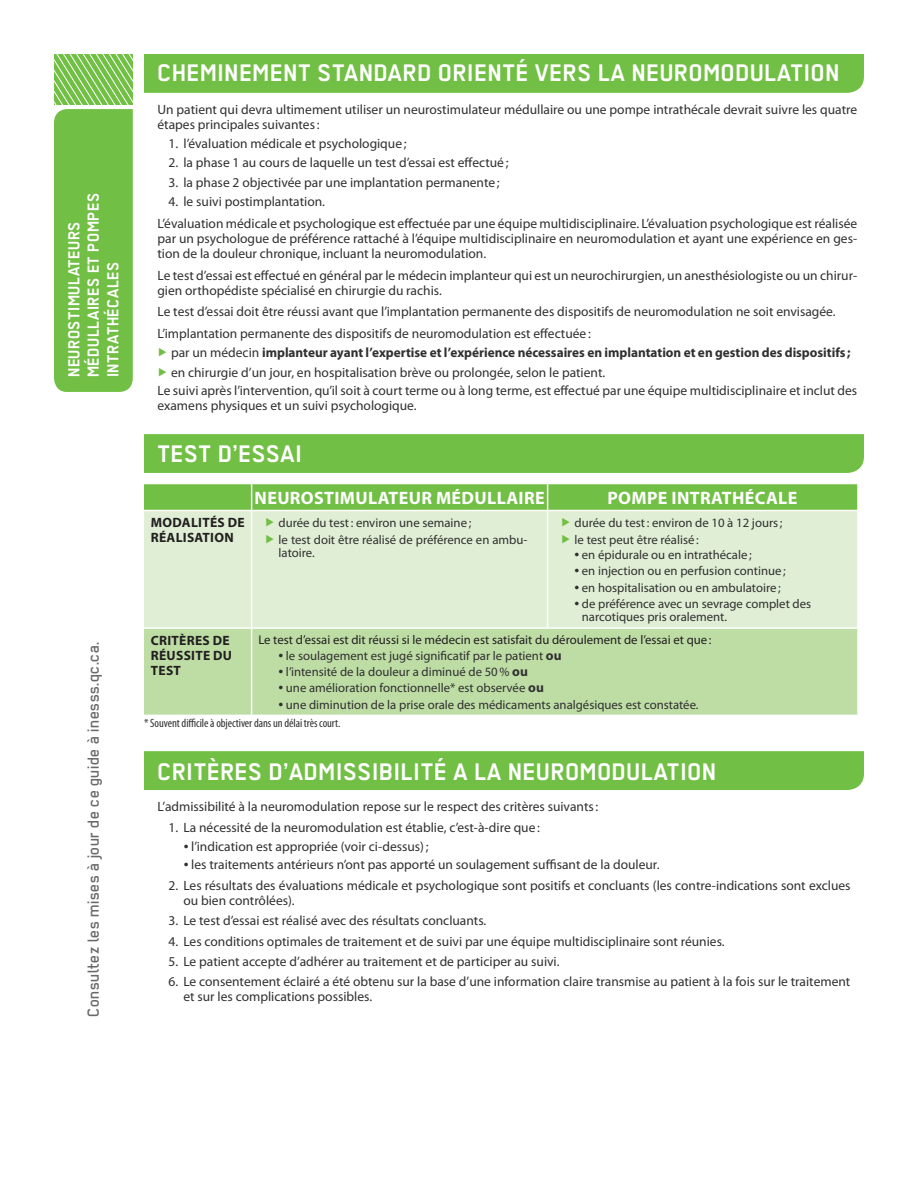
<style>
.page{position:relative;width:918px;height:1188px;background:#fff}
.page>*{position:absolute;margin:0;border:0;box-sizing:border-box;transform-origin:0 0}
.t1{font:700 27px "Regular";color:#fff}
.t2{font:700 18px/19.5px "Regular";color:#fff}
.t3{font:500 18px "Regular";color:#69696c}
.t4{font:700 18px "Myriad Pro";letter-spacing:.02em;color:#fff}
.t5{font:13.5px/15px "Myriad Pro";color:#312f30}
.t6{font:700 13.5px "Myriad Pro";color:#312f30}
.t7{font:700 13.5px/15px "Myriad Pro";letter-spacing:.02em;color:#231f20}
.t8{font:12.75px/16.8px "Myriad Pro";color:#312f30}
.t9{font:12.75px "Myriad Pro";color:#231f20}
.t10{font:condensed 12px "Myriad Pro";letter-spacing:-.005em;color:#312f30}
.s1{font-weight:400}
.s2{font-size:17.25px}
.s3{font-weight:700;font-size:13.5px}
</style>
<div class="page">
<svg style="left:54px;top:54px;width:79px;height:338px;background:#77c14c"></svg>
<div style="left:144px;top:751px;width:720px;height:39px;background:#71bf44"></div>
<div style="left:144px;top:434px;width:720px;height:39px;background:#71bf44"></div>
<div style="left:144px;top:54px;width:720px;height:39px;background:#71bf44"></div>
<div style="left:144px;top:511px;width:713px;height:116px;background:#dfeed4"></div>
<div style="left:144px;top:629px;width:713px;height:86px;background:#bddda5"></div>
<svg style="left:144px;top:484px;width:713px;height:26px;background:#74c048"></svg>
<hr style="left:251px;top:511px;width:1px;height:116px;background:#fff">
<hr style="left:547px;top:511px;width:1px;height:116px;background:#fff">
<hr style="left:251px;top:629px;width:1px;height:86px;background:#fff">
<svg style="left:267px;top:518px;width:7px;height:8px"></svg>
<svg style="left:267px;top:534px;width:7px;height:9px"></svg>
<svg style="left:563px;top:518px;width:7px;height:8px"></svg>
<svg style="left:563px;top:534px;width:7px;height:9px"></svg>
<h2 class="t2" style="left:64px;top:377px;width:186px;rotate:-90deg">Neurostimulateurs médullaires et pompes intrathécales</h2>
<h2 class="t3" style="left:84px;top:1017px;width:377px;rotate:-90deg">Consultez les mises à jour de ce guide à inesss.qc.ca.</h2>
<h1 class="t1" style="left:158px;top:59px;width:15px">CHEMINEMENT</h1>
<h1 class="t1" style="left:318px;top:59px;width:15px">STANDARD</h1>
<h1 class="t1" style="left:438px;top:59px;width:14px">ORIENTÉ</h1>
<h1 class="t1" style="left:535px;top:59px;width:15px">VERS</h1>
<h1 class="t1" style="left:598px;top:59px;width:49px">LA NEUROMODULATION</h1>
<p class="t5" style="left:158px;top:102px;width:701px">Un patient qui devra ultimement utiliser un neurostimulateur médullaire ou une pompe intrathécale devrait suivre les quatre étapes principales suivantes:</p>
<p class="t5" style="left:168px;top:136px;width:240px">1. l’évaluation médicale et psychologique;</p>
<p class="t5" style="left:168px;top:155px;width:342px">2. la phase 1 au cours de laquelle un test d’essai est effectué;</p>
<p class="t5" style="left:168px;top:174px;width:333px">3. la phase 2 objectivée par une implantation permanente;</p>
<p class="t5" style="left:158px;top:190px;width:701px;line-height:21.8px;text-indent:11px">4. le suivi postimplantation.<br>L’évaluation médicale et psychologique est effectuée par une équipe multidisciplinaire. L’évaluation psychologique est réalisée</p>
<p class="t5" style="left:158px;top:231px;width:701px">par un psychologue de préférence rattaché à l’équipe multidisciplinaire en neuromodulation et ayant une expérience en ges&shy;tion de la douleur chronique, incluant la neuromodulation.</p>
<p class="t5" style="left:158px;top:267px;width:701px">Le test d’essai est effectué en général par le médecin implanteur qui est un neurochirurgien, un anesthésiologiste ou un chirur&shy;gien orthopédiste spécialisé en chirurgie du rachis.</p>
<p class="t5" style="left:158px;top:301px;width:680px;line-height:21.8px">Le test d’essai doit être réussi avant que l’implantation permanente des dispositifs de neuromodulation ne soit envisagée.<br>L’implantation permanente des dispositifs de neuromodulation est effectuée:</p>
<p class="t6" style="left:171px;top:344px;width:681px"><span class="s1">par un médecin</span> implanteur ayant l’expertise et l’expérience nécessaires en implantation et en gestion des dispositifs;</p>
<p class="t5" style="left:171px;top:364px;width:436px">en chirurgie d’un jour, en hospitalisation brève ou prolongée, selon le patient.</p>
<p class="t5" style="left:158px;top:383px;width:701px">Le suivi après l’intervention, qu’il soit à court terme ou à long terme, est effectué par une équipe multidisciplinaire et inclut des</p>
<p class="t5" style="left:158px;top:398px;width:261px">examens physiques et un suivi psychologique.</p>
<h1 class="t1" style="left:158px;top:439px;width:15px">TEST</h1>
<h1 class="t1" style="left:218px;top:439px;width:34px">D’ESSAI</h1>
<h2 class="t4" style="left:255px;top:486px;width:292px">Neurostimulateur médullaire</h2>
<h2 class="t4" style="left:607px;top:486px;width:192px">Pompe intrathécale</h2>
<p class="t7" style="left:151px;top:515px;width:95px">Modalités de réalisation</p>
<p class="t8" style="left:279px;top:514px;width:250px">durée du test: environ une semaine;<br>le test doit être réalisé de préférence en ambu-</p>
<p class="t8" style="left:279px;top:544px;width:38px">latoire.</p>
<p class="t8" style="left:575px;top:514px;width:209px">durée du test: environ de 10 à 12 jours; le test peut être réalisé:</p>
<p class="t8" style="left:574px;top:546px;width:179px"><span class="s2">•</span> en épidurale ou en intrathécale;</p>
<p class="t8" style="left:574px;top:563px;width:213px"><span class="s2">•</span> en injection ou en perfusion continue;</p>
<p class="t8" style="left:574px;top:579px;width:208px"><span class="s2">•</span> en hospitalisation ou en ambulatoire;</p>
<p class="t8" style="left:582px;top:597px;width:231px;line-height:13.5px;text-indent:-8px"><span class="s2">•</span> de préférence avec un sevrage complet des narcotiques pris oralement.</p>
<p class="t7" style="left:151px;top:632px;width:83px">Critères de réussite du test</p>
<p class="t9" style="left:258px;top:632px;width:455px">Le test d’essai est dit réussi si le médecin est satisfait du déroulement de l’essai et que:</p>
<p class="t8" style="left:278px;top:647px;width:285px"><span class="s2">•</span> le soulagement est jugé significatif par le patient <span class="s3">ou</span></p>
<p class="t8" style="left:278px;top:663px;width:251px"><span class="s2">•</span> l’intensité de la douleur a diminué de 50% <span class="s3">ou</span></p>
<p class="t8" style="left:278px;top:680px;width:267px"><span class="s2">•</span> une amélioration fonctionnelle* est observée <span class="s3">ou</span></p>
<p class="t8" style="left:278px;top:696px;width:422px"><span class="s2">•</span> une diminution de la prise orale des médicaments analgésiques est constatée.</p>
<p class="t10" style="left:144px;top:716px;width:198px">* Souvent difficile à objectiver dans un délai très court.</p>
<h1 class="t1" style="left:158px;top:757px;width:13px">CRIT</h1>
<h1 class="t1" style="left:207px;top:757px;width:28px">ÈRES</h1>
<h1 class="t1" style="left:269px;top:757px;width:34px">D’ADMISSI</h1>
<h1 class="t1" style="left:379px;top:757px;width:26px">BILITÉ</h1>
<h1 class="t1" style="left:454px;top:757px;width:70px">ALA NEUROMODULATION</h1>
<p class="t5" style="left:158px;top:799px;width:442px">L’admissibilité à la neuromodulation repose sur le respect des critères suivants:</p>
<p class="t5" style="left:168px;top:820px;width:373px">1. La nécessité de la neuromodulation est établie, c’est-à-dire que:</p>
<p class="t5" style="left:184px;top:838px;width:246px"><span class="s2">•</span> l’indication est appropriée (voir ci-dessus);</p>
<p class="t5" style="left:184px;top:857px;width:477px"><span class="s2">•</span> les traitements antérieurs n’ont pas apporté un soulagement suffisant de la douleur.</p>
<p class="t5" style="left:183px;top:878px;width:669px;text-indent:-15px">2. Les résultats des évaluations médicale et psychologique sont positifs et concluants (les contre-indications sont exclues ou bien contrôlées).</p>
<p class="t5" style="left:168px;top:913px;width:319px">3. Le test d’essai est réalisé avec des résultats concluants.</p>
<p class="t5" style="left:168px;top:933px;width:558px">4. Les conditions optimales de traitement et de suivi par une équipe multidisciplinaire sont réunies.</p>
<p class="t5" style="left:168px;top:954px;width:393px">5. Le patient accepte d’adhérer au traitement et de participer au suivi.</p>
<p class="t5" style="left:183px;top:974px;width:668px;text-indent:-15px">6. Le consentement éclairé a été obtenu sur la base d’une information claire transmise au patient à la fois sur le traitement et sur les complications possibles.</p>
</div>
